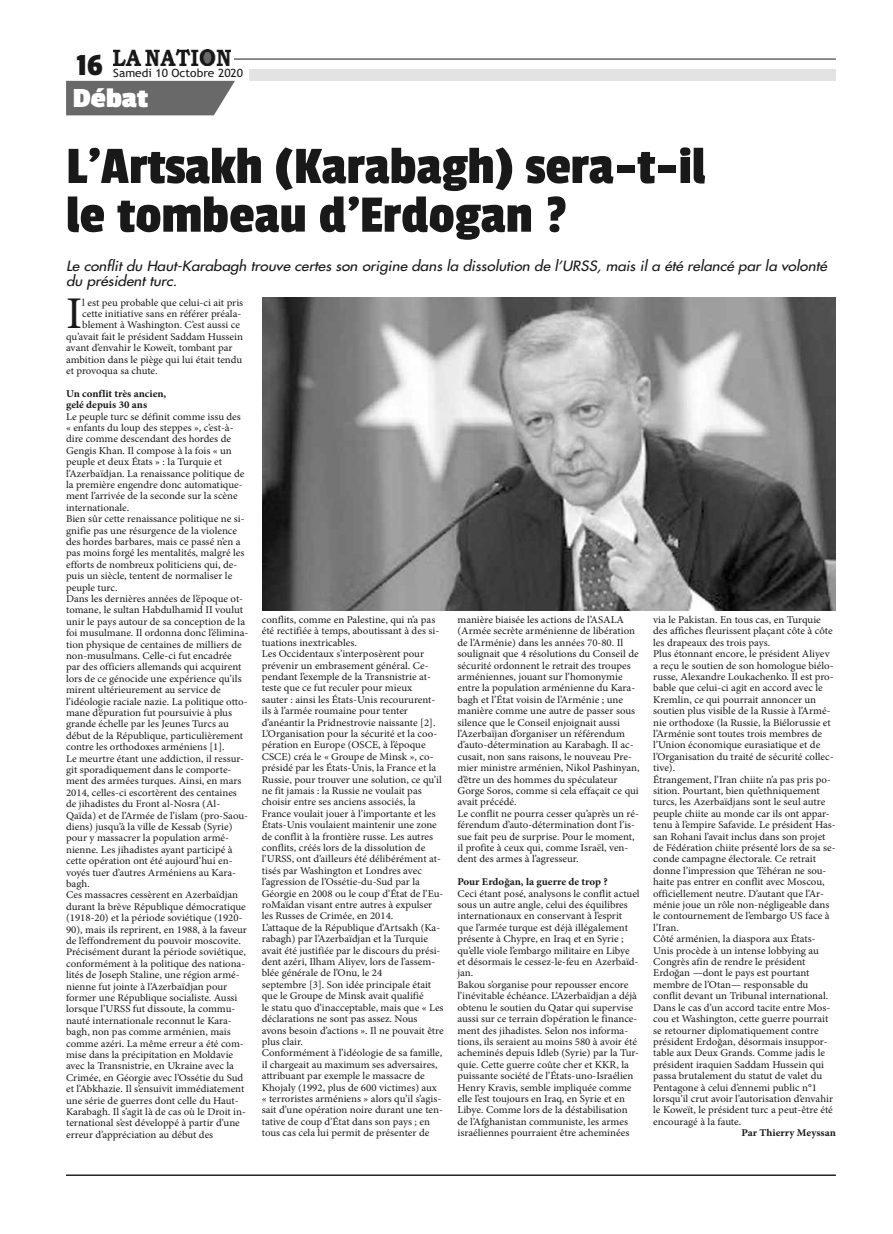
<style>
.page{position:relative;width:893px;height:1234px;background:#fff}
.page>*{position:absolute;margin:0;border:0;box-sizing:border-box;transform-origin:0 0}
.t1{font:54.9px/48.8px "Passion One";color:#191919;scale:1.05 1}
.t2{font:45.3px "Minion Pro";color:#191919;scale:1.05 1}
.t3{font:32.1px "Passion One";color:#191919;scale:1.05 1}
.t4{font:700 28.95px "Passion One";color:#fff;scale:1.05 1}
.t5{font:italic 13.8px/15.6px "Futura LT";color:#191919;scale:1.1 1}
.t6{font:11.4px "Trebuchet MS";color:#191919;scale:1.05 1}
.t7{font:10.35px/11.4px "Minion Pro";color:#191919;scale:1.05 1}
.t8{font:700 10.35px/11.4px "Minion Pro";color:#191919;scale:1.05 1}
</style>
<div class="page">
<hr style="left:66px;top:1174px;width:770px;height:1px;background:#191919">
<img style="left:113px;top:50px;width:117px;height:15px">
<hr style="left:234px;top:59px;width:602px;height:1px;background:#191919">
<div style="left:250px;top:69px;width:586px;height:12px;background:#e3e3e3"></div>
<svg style="left:66px;top:81px;width:169px;height:34px"></svg>
<img style="left:262px;top:298px;width:574px;height:312px">
<h3 class="t3" style="left:76px;top:48px;width:26px">16</h3>
<p class="t6" style="left:113px;top:66px;width:125px">Samedi 10 Octobre 2020</p>
<h3 class="t4" style="left:73px;top:82px;width:73px">Débat</h3>
<h1 class="t1" style="left:66px;top:141px;width:610px">L’Artsakh (Karabagh) sera-t-il le tombeau d’Erdogan ?</h1>
<h3 class="t5" style="left:66px;top:258px;width:693px">Le conflit du Haut-Karabagh trouve certes son origine dans la dissolution de l’URSS, mais il a été relancé par la volonté du président turc.</h3>
<h2 class="t2" style="left:66px;top:296px;width:17px">I</h2>
<p class="t7" style="left:82px;top:297px;width:155px">l est peu probable que celui-ci ait pris</p>
<p class="t7" style="left:82px;top:309px;width:153px">cette initiative sans en référer préala-</p>
<p class="t7" style="left:82px;top:320px;width:152px">blement à Washington. C’est aussi ce</p>
<p class="t7" style="left:66px;top:331px;width:170px">qu’avait fait le président Saddam Hussein</p>
<p class="t7" style="left:66px;top:343px;width:160px">avant d’envahir le Koweït, tombant par</p>
<p class="t7" style="left:66px;top:354px;width:169px">ambition dans le piège qui lui était tendu</p>
<p class="t7" style="left:66px;top:366px;width:89px">et provoqua sa chute.</p>
<p class="t8" style="left:66px;top:388px;width:97px">Un conflit très ancien, gelé depuis 30 ans</p>
<p class="t7" style="left:66px;top:411px;width:175px">Le peuple turc se définit comme issu des<br>« enfants du loup des steppes », c’est-à&shy;dire comme descendant des hordes de Gengis Khan. Il compose à la fois « un peuple et deux États » : la Turquie et l’Azerbaïdjan. La renaissance politique de la première engendre donc automatique&shy;ment l’arrivée de la seconde sur la scène internationale.<br>Bien sûr cette renaissance politique ne si&shy;gnifie pas une résurgence de la violence des hordes barbares, mais ce passé n’en a pas moins forgé les mentalités, malgré les efforts de nombreux politiciens qui, de&shy;puis un siècle, tentent de normaliser le peuple turc.<br>Dans les dernières années de l’époque ot&shy;tomane, le sultan Habdulhamid II voulut unir le pays autour de sa conception de la foi musulmane. Il ordonna donc l’élimina&shy;tion physique de centaines de milliers de non-musulmans. Celle-ci fut encadrée par des officiers allemands qui acquirent lors de ce génocide une expérience qu’ils mirent ultérieurement au service de l’idéologie raciale nazie. La politique otto&shy;mane d’épuration fut poursuivie à plus grande échelle par les Jeunes Turcs au début de la République, particulièrement contre les orthodoxes arméniens [1].<br>Le meurtre étant une addiction, il ressur&shy;git sporadiquement dans le comporte&shy;ment des armées turques. Ainsi, en mars 2014, celles-ci escortèrent des centaines de jihadistes du Front al-Nosra (Al-Qaïda) et de l’Armée de l’islam (pro-Saou&shy;diens) jusqu’à la ville de Kessab (Syrie) pour y massacrer la population armé&shy;nienne. Les jihadistes ayant participé à cette opération ont été aujourd’hui en&shy;voyés tuer d’autres Arméniens au Kara&shy;bagh.<br>Ces massacres cessèrent en Azerbaïdjan durant la brève République démocratique (1918-20) et la période soviétique (1920- 90), mais ils reprirent, en 1988, à la faveur de l’effondrement du pouvoir moscovite.<br>Précisément durant la période soviétique, conformément à la politique des nationa&shy;lités de Joseph Staline, une région armé&shy;nienne fut jointe à l’Azerbaïdjan pour former une République socialiste. Aussi lorsque l’URSS fut dissoute, la commu&shy;nauté internationale reconnut le Kara&shy;bagh, non pas comme arménien, mais comme azéri. La même erreur a été com&shy;mise dans la précipitation en Moldavie avec la Transnistrie, en Ukraine avec la Crimée, en Géorgie avec l’Ossétie du Sud et l’Abkhazie. Il s’ensuivit immédiatement une série de guerres dont celle du Haut-Karabagh. Il s’agit là de cas où le Droit in&shy;ternational s’est développé à partir d’une erreur d’appréciation au début des</p>
<p class="t7" style="left:262px;top:614px;width:175px">conflits, comme en Palestine, qui n’a pas été rectifiée à temps, aboutissant à des si&shy;tuations inextricables.<br>Les Occidentaux s’interposèrent pour prévenir un embrasement général. Ce&shy;pendant l’exemple de la Transnistrie at&shy;teste que ce fut reculer pour mieux<br>sauter : ainsi les États-Unis recoururent&shy;ils à l’armée roumaine pour tenter d’anéantir la Pridnestrovie naissante [2].<br>L’Organisation pour la sécurité et la coo&shy;pération en Europe (OSCE, à l’époque CSCE) créa le « Groupe de Minsk », co&shy;présidé par les États-Unis, la France et la Russie, pour trouver une solution, ce qu’il ne fit jamais : la Russie ne voulait pas choisir entre ses anciens associés, la France voulait jouer à l’importante et les États-Unis voulaient maintenir une zone de conflit à la frontière russe. Les autres conflits, créés lors de la dissolution de l’URSS, ont d’ailleurs été délibérément at&shy;tisés par Washington et Londres avec l’agression de l’Ossétie-du-Sud par la Géorgie en 2008 ou le coup d’État de l’Eu&shy;roMaïdan visant entre autres à expulser les Russes de Crimée, en 2014.<br>L’attaque de la République d’Artsakh (Ka&shy;rabagh) par l’Azerbaïdjan et la Turquie avait été justifiée par le discours du prési&shy;dent azéri, Ilham Aliyev, lors de l’assem&shy;blée générale de l’Onu, le 24<br>septembre [3]. Son idée principale était que le Groupe de Minsk avait qualifié<br>le statu quo d’inacceptable, mais que « Les déclarations ne sont pas assez. Nous avons besoin d’actions ». Il ne pouvait être plus clair.<br>Conformément à l’idéologie de sa famille, il chargeait au maximum ses adversaires, attribuant par exemple le massacre de Khojaly (1992, plus de 600 victimes) aux « terroristes arméniens » alors qu’il s’agis&shy;sait d’une opération noire durant une ten&shy;tative de coup d’État dans son pays ; en tous cas cela lui permit de présenter de</p>
<p class="t7" style="left:457px;top:614px;width:175px">manière biaisée les actions de l’ASALA (Armée secrète arménienne de libération de l’Arménie) dans les années 70-80. Il soulignait que 4 résolutions du Conseil de sécurité ordonnent le retrait des troupes arméniennes, jouant sur l’homonymie entre la population arménienne du Kara&shy;bagh et l’État voisin de l’Arménie ; une manière comme une autre de passer sous silence que le Conseil enjoignait aussi l’Azerbaïjan d’organiser un référendum d’auto-détermination au Karabagh. Il ac&shy;cusait, non sans raisons, le nouveau Pre&shy;mier ministre arménien, Nikol Pashinyan, d’être un des hommes du spéculateur Gorge Soros, comme si cela effaçait ce qui avait précédé.<br>Le conflit ne pourra cesser qu’après un ré&shy;férendum d’auto-détermination dont l’is&shy;sue fait peu de surprise. Pour le moment, il profite à ceux qui, comme Israël, ven&shy;dent des armes à l’agresseur.</p>
<p class="t8" style="left:457px;top:876px;width:145px">Pour Erdoğan, la guerre de trop ?</p>
<p class="t7" style="left:457px;top:888px;width:175px">Ceci étant posé, analysons le conflit actuel sous un autre angle, celui des équilibres internationaux en conservant à l’esprit que l’armée turque est déjà illégalement présente à Chypre, en Iraq et en Syrie ; qu’elle viole l’embargo militaire en Libye et désormais le cessez-le-feu en Azerbaïd&shy;jan.<br>Bakou s’organise pour repousser encore l’inévitable échéance. L’Azerbaïdjan a déjà obtenu le soutien du Qatar qui supervise aussi sur ce terrain d’opération le finance&shy;ment des jihadistes. Selon nos informa&shy;tions, ils seraient au moins 580 à avoir été acheminés depuis Idleb (Syrie) par la Tur&shy;quie. Cette guerre coûte cher et KKR, la puissante société de l’États-uno-Israélien Henry Kravis, semble impliquée comme elle l’est toujours en Iraq, en Syrie et en Libye. Comme lors de la déstabilisation de l’Afghanistan communiste, les armes israéliennes pourraient être acheminées</p>
<p class="t7" style="left:653px;top:614px;width:175px">via le Pakistan. En tous cas, en Turquie des affiches fleurissent plaçant côte à côte les drapeaux des trois pays.<br>Plus étonnant encore, le président Aliyev a reçu le soutien de son homologue biélo&shy;russe, Alexandre Loukachenko. Il est pro&shy;bable que celui-ci agit en accord avec le Kremlin, ce qui pourrait annoncer un soutien plus visible de la Russie à l’Armé&shy;nie orthodoxe (la Russie, la Biélorussie et l’Arménie sont toutes trois membres de l’Union économique eurasiatique et de l’Organisation du traité de sécurité collec&shy;tive).<br>Étrangement, l’Iran chiite n’a pas pris po&shy;sition. Pourtant, bien qu’ethniquement turcs, les Azerbaïdjans sont le seul autre peuple chiite au monde car ils ont appar&shy;tenu à l’empire Safavide. Le président Has&shy;san Rohani l’avait inclus dans son projet de Fédération chiite présenté lors de sa se&shy;conde campagne électorale. Ce retrait donne l’impression que Téhéran ne sou&shy;haite pas entrer en conflit avec Moscou, officiellement neutre. D’autant que l’Ar&shy;ménie joue un rôle non-négligeable dans le contournement de l’embargo US face à l’Iran.<br>Côté arménien, la diaspora aux États-Unis procède à un intense lobbying au Congrès afin de rendre le président Erdoğan —dont le pays est pourtant membre de l’Otan— responsable du conflit devant un Tribunal international.<br>Dans le cas d’un accord tacite entre Mos&shy;cou et Washington, cette guerre pourrait se retourner diplomatiquement contre président Erdoğan, désormais insuppor&shy;table aux Deux Grands. Comme jadis le président iraquien Saddam Hussein qui passa brutalement du statut de valet du Pentagone à celui d’ennemi public n°1 lorsqu’il crut avoir l’autorisation d’envahir le Koweït, le président turc a peut-être été encouragé à la faute.</p>
<p class="t8" style="left:741px;top:1127px;width:91px">Par Thierry Meyssan</p>
</div>
